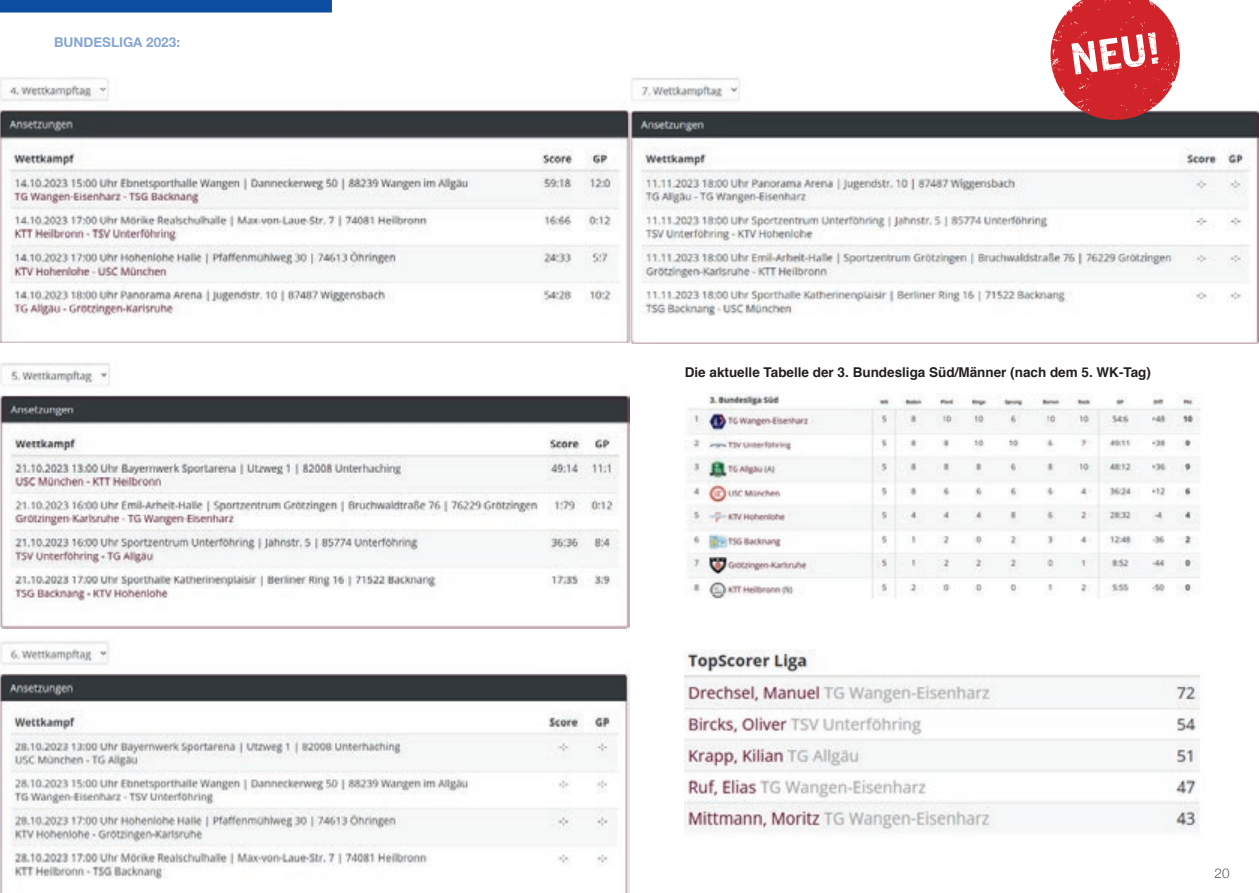
<style>
.page{position:relative;width:1259px;height:893px;background:#fff}
.page>*{position:absolute;margin:0;border:0;box-sizing:border-box;transform-origin:0 0}
.t1{font:700 13.5px "Helvetica";color:#231f20}
.t2{font:700 13.5px "Helvetica Neue";color:#0d4da1}
.t3{font:300 13.5px "Helvetica Neue";color:#57585a}
</style>
<div class="page">
<div style="left:0;top:0;width:332px;height:12px;background:#0d4da1"></div>
<img style="left:0;top:77px;width:540px;height:265px">
<img style="left:0;top:362px;width:546px;height:267px">
<img style="left:0;top:641px;width:540px;height:252px">
<img style="left:629px;top:77px;width:547px;height:266px">
<img style="left:686px;top:393px;width:515px;height:206px">
<img style="left:540px;top:108px;width:89px;height:234px">
<img style="left:546px;top:395px;width:83px;height:234px">
<img style="left:540px;top:673px;width:89px;height:220px">
<img style="left:1176px;top:110px;width:83px;height:233px">
<img style="left:685px;top:650px;width:515px;height:184px">
<svg style="left:1050px;top:0;width:129px;height:120px"></svg>
<p class="t2" style="left:54px;top:31px;width:128px">BUNDESLIGA 2023:</p>
<p class="t1" style="left:685px;top:361px;width:468px">Die aktuelle Tabelle der 3. Bundesliga Süd/Männer (nach dem 5. WK-Tag)</p>
<p class="t3" style="left:1214px;top:863px;width:17px">20</p>
</div>
